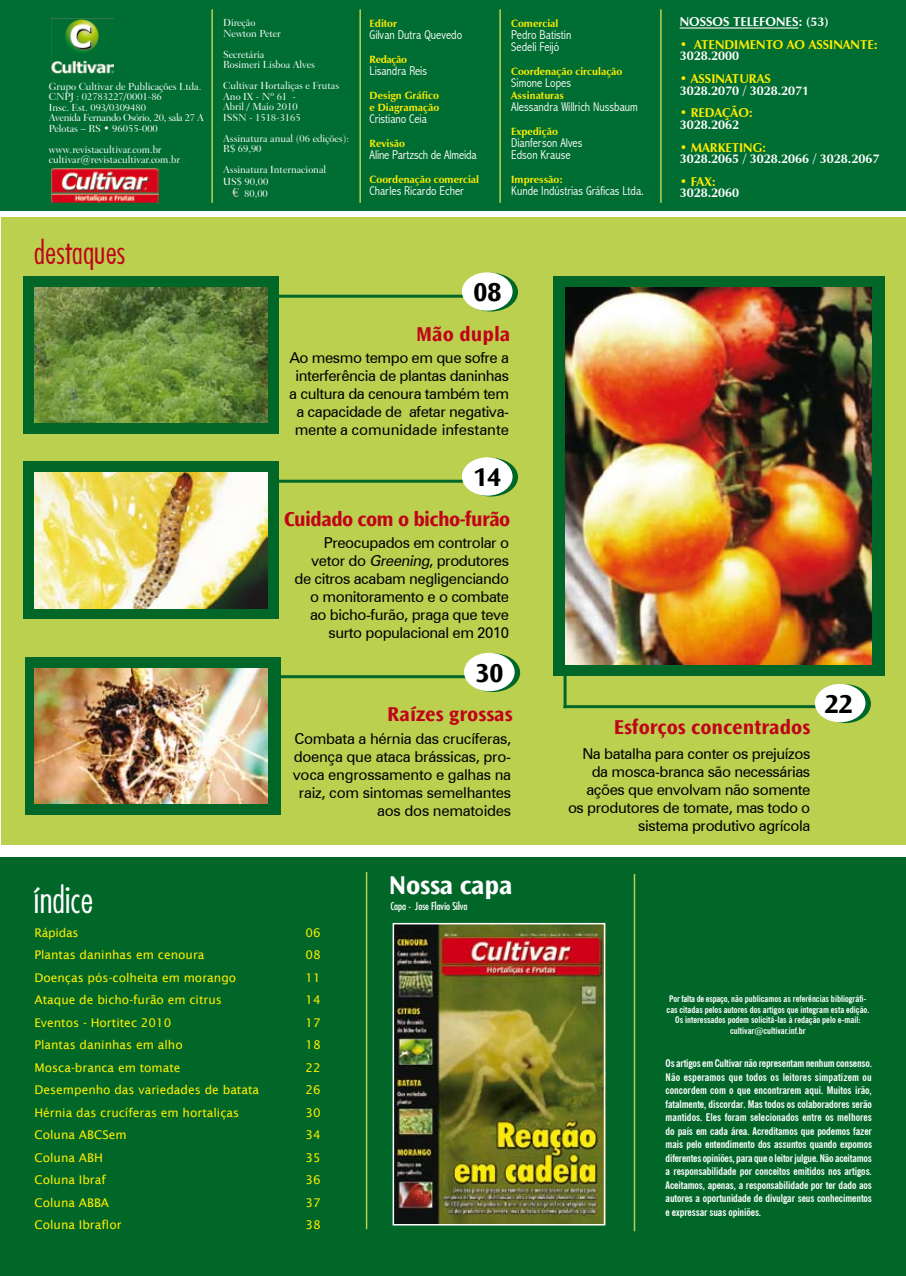
<style>
.page{position:relative;width:906px;height:1276px;background:#fff}
.page>*{position:absolute;margin:0;border:0;box-sizing:border-box;transform-origin:0 0}
.t1{font:300 condensed 36px "Futura";color:#c00418}
.t2{font:300 condensed 36px "Futura";color:#fff}
.t3{font:700 27px "Ocean Sans Std";letter-spacing:-.01em;color:#fff}
.t4{font:700 27px "Ocean Sans Std";color:#000}
.t5{font:700 21px "Ocean Sans Std";color:#c00418}
.t6{font:700 21px "Ocean Sans Std";letter-spacing:-.03em;color:#c00418}
.t7{font:15px/18px "Zurich BT";letter-spacing:-.03em;color:#000;text-align:right}
.t8{font:300 condensed 12.75px/12px "Abadi";color:#fff}
.t9{font:700 12.75px "Zapf Humanist 601 BT";color:#fff}
.t10{font:700 12.75px "Zapf Humanist 601 BT";color:#ffed00}
.t11{font:12px/22.5px "Lucida Sans";color:#ffed00}
.t12{font:700 condensed 10.5px/13.5px "News Gothic BT";letter-spacing:-.01em;color:#fff;text-align:justify}
.t13{font:10.5px/10.5px "Transitional 551 BT Medium B";color:#fff}
.t14{font:700 10.5px/12px "Zapf Humanist 601 BT";color:#ffed00}
.t15{font:condensed 10.5px "Futura";color:#fff}
.t16{font:700 10.5px "Zapf Humanist 601 BT";letter-spacing:-.03em;color:#ffed00}
.t17{font:700 condensed 9px/10.5px "News Gothic BT";color:#fff;text-align:center}
.s1{font-style:italic}
</style>
<div class="page">
<div style="left:2px;top:217px;width:904px;height:628px;background:#bcd050"></div>
<div style="left:0;top:857px;width:906px;height:419px;background:#006729"></div>
<div style="left:0;top:0;width:906px;height:210px;background:#006e33"></div>
<img style="left:395px;top:926px;width:207px;height:296px">
<img style="left:51px;top:18px;width:62px;height:56px">
<hr style="left:680px;top:27px;width:118px;height:2px;background:#fff">
<img style="left:51px;top:168px;width:107px;height:34px">
<hr style="left:211px;top:9px;width:2px;height:194px;background:#bcd050">
<hr style="left:359px;top:9px;width:2px;height:194px;background:#bcd050">
<hr style="left:499px;top:9px;width:2px;height:194px;background:#bcd050">
<hr style="left:660px;top:9px;width:1px;height:194px;background:#bcd050">
<hr style="left:366px;top:872px;width:1px;height:357px;background:#bcd050">
<hr style="left:276px;top:295px;width:190px;height:3px;background:#006729">
<svg style="left:464px;top:273px;width:54px;height:38px"></svg>
<div style="left:462px;top:272px;width:50px;height:39px;background:#fff;border-radius:50%"></div>
<div style="left:23px;top:276px;width:256px;height:158px;background:#006729"></div>
<hr style="left:634px;top:874px;width:1px;height:357px;background:#bcd050">
<svg style="left:233px;top:188px;width:6px;height:9px"></svg>
<hr style="left:276px;top:480px;width:191px;height:3px;background:#006729">
<svg style="left:464px;top:458px;width:54px;height:38px"></svg>
<div style="left:462px;top:457px;width:50px;height:39px;background:#fff;border-radius:50%"></div>
<div style="left:23px;top:461px;width:256px;height:158px;background:#006729"></div>
<div style="left:553px;top:276px;width:331px;height:400px;background:#006729"></div>
<hr style="left:563px;top:705px;width:255px;height:3px;background:#006729">
<svg style="left:820px;top:684px;width:51px;height:39px"></svg>
<div style="left:815px;top:684px;width:50px;height:38px;background:#fff;border-radius:50%"></div>
<hr style="left:278px;top:675px;width:189px;height:3px;background:#006729">
<svg style="left:466px;top:653px;width:54px;height:39px"></svg>
<div style="left:464px;top:653px;width:50px;height:38px;background:#fff;border-radius:50%"></div>
<div style="left:26px;top:657px;width:255px;height:157px;background:#006729"></div>
<hr style="left:563px;top:670px;width:3px;height:38px;background:#006729">
<div style="left:392px;top:923px;width:213px;height:302px;border:2px solid #fff"></div>
<img style="left:34px;top:287px;width:234px;height:136px">
<img style="left:34px;top:472px;width:234px;height:136px">
<img style="left:34px;top:668px;width:234px;height:136px">
<img style="left:566px;top:287px;width:305px;height:378px">
<p class="t13" style="left:49px;top:81px;width:156px">Grupo Cultivar de Publicações Ltda.<br>CNPJ : 02783227/0001-86<br>Insc. Est. 093/0309480<br>Avenida Fernando Osório, 20, sala 27 A<br>Pelotas – RS • 96055-000</p>
<p class="t13" style="left:49px;top:144px;width:133px">www.revistacultivar.com.br cultivar@revistacultivar.com.br</p>
<h1 class="t1" style="left:34px;top:237px;width:93px">destaques</h1>
<h1 class="t2" style="left:34px;top:878px;width:60px">índice</h1>
<p class="t13" style="left:223px;top:17px;width:59px">Direção<br>Newton Peter</p>
<p class="t13" style="left:223px;top:49px;width:93px">Secretária<br>Rosimeri Lisboa Alves</p>
<p class="t13" style="left:223px;top:80px;width:117px">Cultivar Hortaliças e Frutas<br>Ano IX - Nº 61 -<br>Abril / Maio 2010<br>ISSN - 1518-3165</p>
<p class="t13" style="left:223px;top:133px;width:127px">Assinatura anual (06 edições):<br>R$ 69,90</p>
<p class="t13" style="left:223px;top:164px;width:104px">Assinatura Internacional</p>
<p class="t13" style="left:223px;top:176px;width:46px">US$ 90,00</p>
<p class="t13" style="left:244px;top:188px;width:25px">80,00</p>
<p class="t14" style="left:370px;top:17px;width:29px">Editor</p>
<p class="t8" style="left:370px;top:28px;width:94px">Gilvan Dutra Quevedo</p>
<p class="t16" style="left:370px;top:53px;width:39px">Redação</p>
<p class="t8" style="left:370px;top:64px;width:59px">Lisandra Reis</p>
<p class="t14" style="left:370px;top:89px;width:71px">Design Gráfico e Diagramação</p>
<p class="t8" style="left:370px;top:112px;width:59px">Cristiano Ceia</p>
<p class="t14" style="left:370px;top:137px;width:37px">Revisão</p>
<p class="t8" style="left:370px;top:148px;width:108px">Aline Partzsch de Almeida</p>
<p class="t14" style="left:370px;top:173px;width:111px">Coordenação comercial</p>
<p class="t8" style="left:370px;top:184px;width:96px">Charles Ricardo Echer</p>
<p class="t14" style="left:511px;top:17px;width:49px">Comercial</p>
<p class="t8" style="left:511px;top:28px;width:62px">Pedro Batistin<br>Sedeli Feijó</p>
<p class="t14" style="left:511px;top:65px;width:113px">Coordenação circulação</p>
<p class="t8" style="left:511px;top:76px;width:61px">Simone Lopes</p>
<p class="t14" style="left:511px;top:89px;width:54px">Assinaturas</p>
<p class="t8" style="left:511px;top:100px;width:128px">Alessandra Willrich Nussbaum</p>
<p class="t14" style="left:511px;top:125px;width:48px">Expedição</p>
<p class="t8" style="left:511px;top:136px;width:73px">Dianferson Alves<br>Edson Krause</p>
<p class="t14" style="left:511px;top:173px;width:53px">Impressão:</p>
<p class="t8" style="left:511px;top:184px;width:134px">Kunde Indústrias Gráficas Ltda.</p>
<h2 class="t4" style="left:473px;top:277px;width:30px">08</h2>
<h3 class="t5" style="left:416px;top:322px;width:96px">Mão dupla</h3>
<p class="t7" style="left:289px;top:349px;width:221px;text-align:center">Ao mesmo tempo em que sofre a interferência de plantas daninhas a cultura da cenoura também tem a capacidade de afetar negativa&shy;mente a comunidade infestante</p>
<h2 class="t4" style="left:473px;top:462px;width:30px">14</h2>
<h3 class="t6" style="left:284px;top:507px;width:228px">Cuidado com o bicho-furão</h3>
<p class="t7" style="left:294px;top:534px;width:216px">Preocupados em controlar o vetor do <span class="s1">Greening</span>, produtores de citros acabam negligenciando o monitoramento e o combate ao bicho-furão, praga que teve surto populacional em 2010</p>
<h2 class="t4" style="left:475px;top:658px;width:30px">30</h2>
<p class="t9" style="left:680px;top:14px;width:150px">NOSSOS TELEFONES: (53)</p>
<p class="t10" style="left:680px;top:37px;width:200px">• ATENDIMENTO AO ASSINANTE:</p>
<p class="t9" style="left:680px;top:48px;width:61px">3028.2000</p>
<p class="t10" style="left:680px;top:71px;width:93px">• ASSINATURAS</p>
<p class="t9" style="left:680px;top:82px;width:131px">3028.2070 / 3028.2071</p>
<p class="t10" style="left:680px;top:105px;width:75px">• REDAÇÃO:</p>
<p class="t9" style="left:680px;top:117px;width:61px">3028.2062</p>
<p class="t10" style="left:680px;top:139px;width:88px">• MARKETING:</p>
<p class="t9" style="left:680px;top:151px;width:201px">3028.2065 / 3028.2066 / 3028.2067</p>
<p class="t10" style="left:680px;top:174px;width:38px">• FAX:</p>
<p class="t9" style="left:680px;top:185px;width:61px">3028.2060</p>
<h3 class="t5" style="left:387px;top:702px;width:127px">Raízes grossas</h3>
<p class="t7" style="left:293px;top:729px;width:220px">Combata a hérnia das crucíferas, doença que ataca brássicas, pro&shy;voca engrossamento e galhas na raiz, com sintomas semelhantes aos dos nematoides</p>
<h2 class="t3" style="left:389px;top:869px;width:125px">Nossa capa</h2>
<p class="t15" style="left:390px;top:900px;width:79px">Capa - Jose Flavio Silva</p>
<h3 class="t5" style="left:614px;top:716px;width:198px">Esforços concentrados</h3>
<p class="t7" style="left:568px;top:744px;width:244px">Na batalha para conter os prejuízos da mosca-branca são necessárias ações que envolvam não somente os produtores de tomate, mas todo o sistema produtivo agrícola</p>
<h2 class="t4" style="left:825px;top:689px;width:30px">22</h2>
<p class="t11" style="left:34px;top:921px;width:226px">Rápidas<br>Plantas daninhas em cenoura<br>Doenças pós-colheita em morango<br>Ataque de bicho-furão em citrus<br>Eventos - Hortitec 2010<br>Plantas daninhas em alho<br>Mosca-branca em tomate<br>Desempenho das variedades de batata<br>Hérnia das crucíferas em hortaliças<br>Coluna ABCSem<br>Coluna ABH<br>Coluna Ibraf<br>Coluna ABBA<br>Coluna Ibraflor</p>
<p class="t11" style="left:305px;top:921px;width:17px;text-align:justify">06<br>08<br>11<br>14<br>17<br>18<br>22<br>26<br>30<br>34<br>35<br>36<br>37<br>38</p>
<p class="t17" style="left:666px;top:993px;width:204px">Por falta de espaço, não publicamos as referências bibliográfi&shy;cas citadas pelos autores dos artigos que integram esta edição.<br>Os interessados podem solicitá-las à redação pelo e-mail: cultivar@cultivar.inf.br</p>
<p class="t12" style="left:665px;top:1056px;width:208px">Os artigos em Cultivar não representam nenhum consenso.<br>Não esperamos que todos os leitores simpatizem ou concordem com o que encontrarem aqui. Muitos irão, fatalmente, discordar. Mas todos os colaboradores serão mantidos. Eles foram selecionados entre os melhores do país em cada área. Acreditamos que podemos fazer mais pelo entendimento dos assuntos quando expomos diferentes opiniões, para que o leitor julgue. Não aceitamos a responsabilidade por conceitos emitidos nos artigos.<br>Aceitamos, apenas, a responsabilidade por ter dado aos autores a oportunidade de divulgar seus conhecimentos e expressar suas opiniões.</p>
</div>
